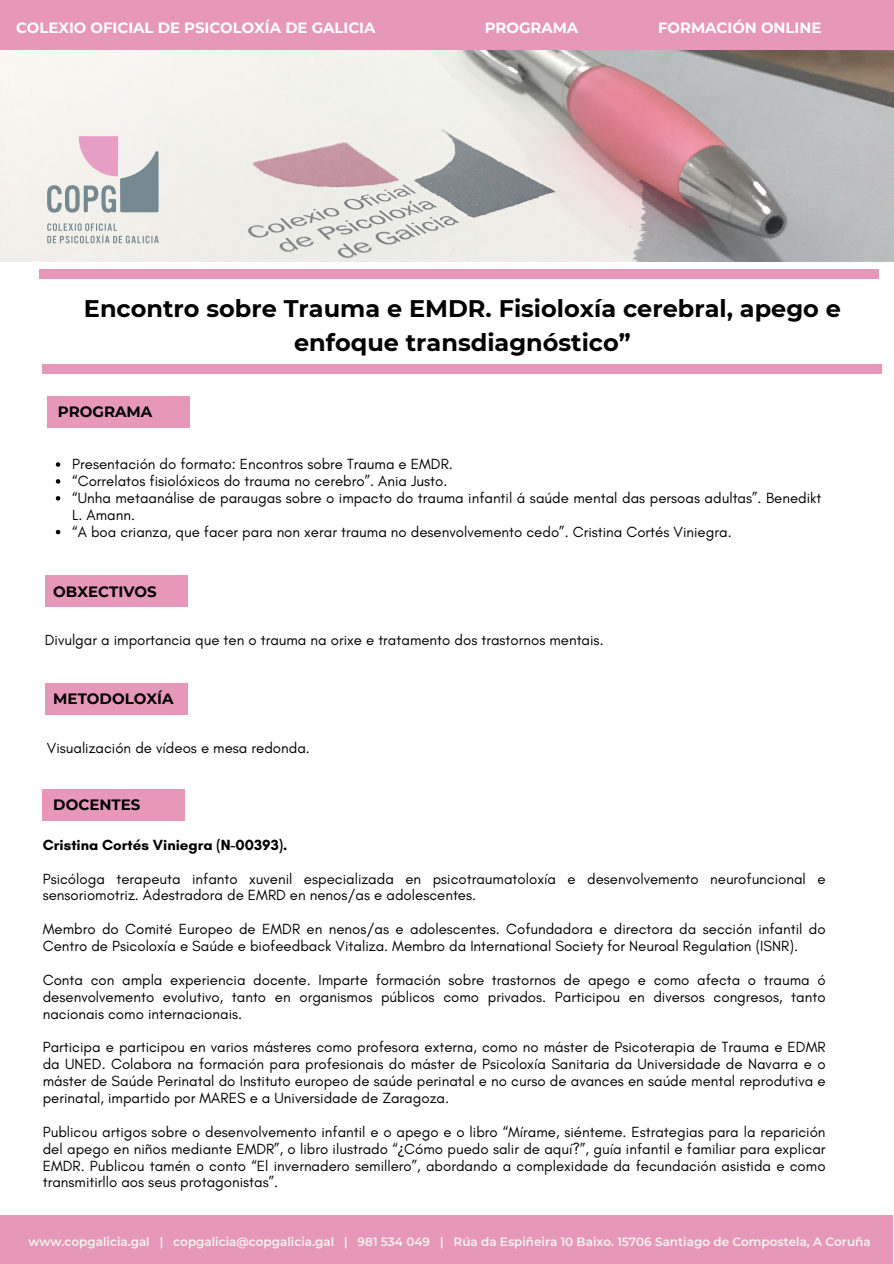
<style>
.page{position:relative;width:894px;height:1264px;background:#fff}
.page>*{position:absolute;margin:0;border:0;box-sizing:border-box;transform-origin:0 0}
.t1{font:700 24px/33.8px "Montserrat";color:#000;text-align:center}
.t2{font:15px/16.8px "Glacial Indifference";color:#000}
.t3{font:700 15px "Montserrat";color:#000}
.t4{font:700 15px "Glacial Indifference";color:#000}
.t5{font:700 14.85px "Montserrat";color:#fff}
.t6{font:600 12px "Montserrat";color:#f4f5ef}
.s1{font-family:"Noto Sans"}
</style>
<div class="page">
<div style="left:43px;top:364px;width:838px;height:10px;background:#e798ba"></div>
<img style="left:0;top:50px;width:893px;height:212px">
<div style="left:39px;top:269px;width:839px;height:10px;background:#e798ba"></div>
<div style="left:0;top:0;width:893px;height:50px;background:#e798ba"></div>
<div style="left:0;top:1215px;width:892px;height:48px;background:#e798ba"></div>
<svg style="left:56px;top:462px;width:4px;height:5px"></svg>
<svg style="left:56px;top:479px;width:4px;height:4px"></svg>
<svg style="left:56px;top:496px;width:4px;height:4px"></svg>
<svg style="left:56px;top:530px;width:4px;height:4px"></svg>
<div style="left:47px;top:396px;width:142px;height:31px;background:#e798ba"></div>
<svg style="left:47px;top:136px;width:111px;height:77px;background:#ccc6cb"></svg>
<svg style="left:47px;top:223px;width:111px;height:20px;background:#d5d8d5"></svg>
<div style="left:45px;top:576px;width:142px;height:31px;background:#e798ba"></div>
<div style="left:45px;top:684px;width:142px;height:31px;background:#e798ba"></div>
<div style="left:43px;top:789px;width:142px;height:31px;background:#e798ba"></div>
<p class="t5" style="left:16px;top:18px;width:361px">COLEXIO OFICIAL DE PSICOLOXÍA DE GALICIA</p>
<p class="t5" style="left:484px;top:18px;width:95px">PROGRAMA</p>
<p class="t5" style="left:658px;top:18px;width:165px">FORMACIÓN ONLINE</p>
<h1 class="t1" style="left:84px;top:291px;width:758px">Encontro sobre Trauma e EMDR. Fisioloxía cerebral, apego e enfoque transdiagnóstico”</h1>
<p class="t3" style="left:58px;top:402px;width:96px">PROGRAMA</p>
<h2 class="t2" style="left:72px;top:455px;width:382px">Presentación do formato: Encontros sobre Trauma e EMDR.</h2>
<p class="t2" style="left:72px;top:472px;width:376px">“Correlatos fisiolóxicos do trauma no cerebro”. Ania Justo.</p>
<p class="t2" style="left:72px;top:489px;width:750px">“Unha metaanálise de paraugas sobre o impacto do trauma infantil á saúde mental das persoas adultas”. Benedikt<br>L. Amann.</p>
<p class="t2" style="left:72px;top:523px;width:660px">“A boa crianza, que facer para non xerar trauma no desenvolvemento cedo”. Cristina Cortés Viniegra.</p>
<h2 class="t3" style="left:53px;top:582px;width:105px">OBXECTIVOS</h2>
<h4 class="t2" style="left:45px;top:631px;width:560px">Divulgar a importancia que ten o trauma na orixe e tratamento dos trastornos mentais.</h4>
<h2 class="t3" style="left:53px;top:690px;width:122px">METODOLOXÍA</h2>
<h4 class="t2" style="left:47px;top:739px;width:264px">Visualización de vídeos e mesa redonda.</h4>
<h2 class="t3" style="left:53px;top:795px;width:89px">DOCENTES</h2>
<h3 class="t4" style="left:43px;top:835px;width:246px">Cristina Cortés Viniegra (N-00393).</h3>
<h4 class="t2" style="left:43px;top:869px;width:784px">Psicóloga terapeuta infanto xuvenil especializada en psicotraumatoloxía e desenvolvemento neurofuncional e sensoriomotriz. Adestradora de EMRD en nenos/as e adolescentes.</h4>
<h4 class="t2" style="left:43px;top:920px;width:784px">Membro do Comité Europeo de EMDR en nenos/as e adolescentes. Cofundadora e directora da sección infantil do<br>Centro de Psicoloxía e Saúde e biofeedback Vitaliza. Membro da International Society for Neuroal Regulation (ISNR).</h4>
<h4 class="t2" style="left:43px;top:971px;width:784px;text-align:justify">Conta con ampla experiencia docente. Imparte formación sobre trastornos de apego e como afecta o trauma ó desenvolvemento evolutivo, tanto en organismos públicos como privados. Participou en diversos congresos, tanto nacionais como internacionais.</h4>
<h4 class="t2" style="left:43px;top:1038px;width:784px;text-align:justify">Participa e participou en varios másteres como profesora externa, como no máster de Psicoterapia de Trauma e EDMR da UNED. Colabora na formación para profesionais do máster de Psicoloxía Sanitaria da Universidade de Navarra e o máster de Saúde Perinatal do Instituto europeo de saúde perinatal e no curso de avances en saúde mental reprodutiva e perinatal, impartido por MARES e a Universidade de Zaragoza.</h4>
<h4 class="t2" style="left:43px;top:1123px;width:784px;text-align:justify">Publicou artigos sobre o desenvolvemento infantil e o apego e o libro “Mírame, siénteme. Estrategias para la reparición del apego en niños mediante EMDR”, o libro ilustrado “<span class="s1">¿</span>Cómo puedo salir de aquí?”, guía infantil e familiar para explicar EMDR. Publicou tamén o conto “El invernadero semillero”, abordando a complexidade da fecundación asistida e como transmitirllo aos seus protagonistas”.</h4>
<p class="t6" style="left:29px;top:1234px;width:843px">www.copgalicia.gal | copgalicia@copgalicia.gal | 981 534 049 | Rúa da Espiñeira 10 Baixo. 15706 Santiago de Compostela, A Coruña</p>
</div>
